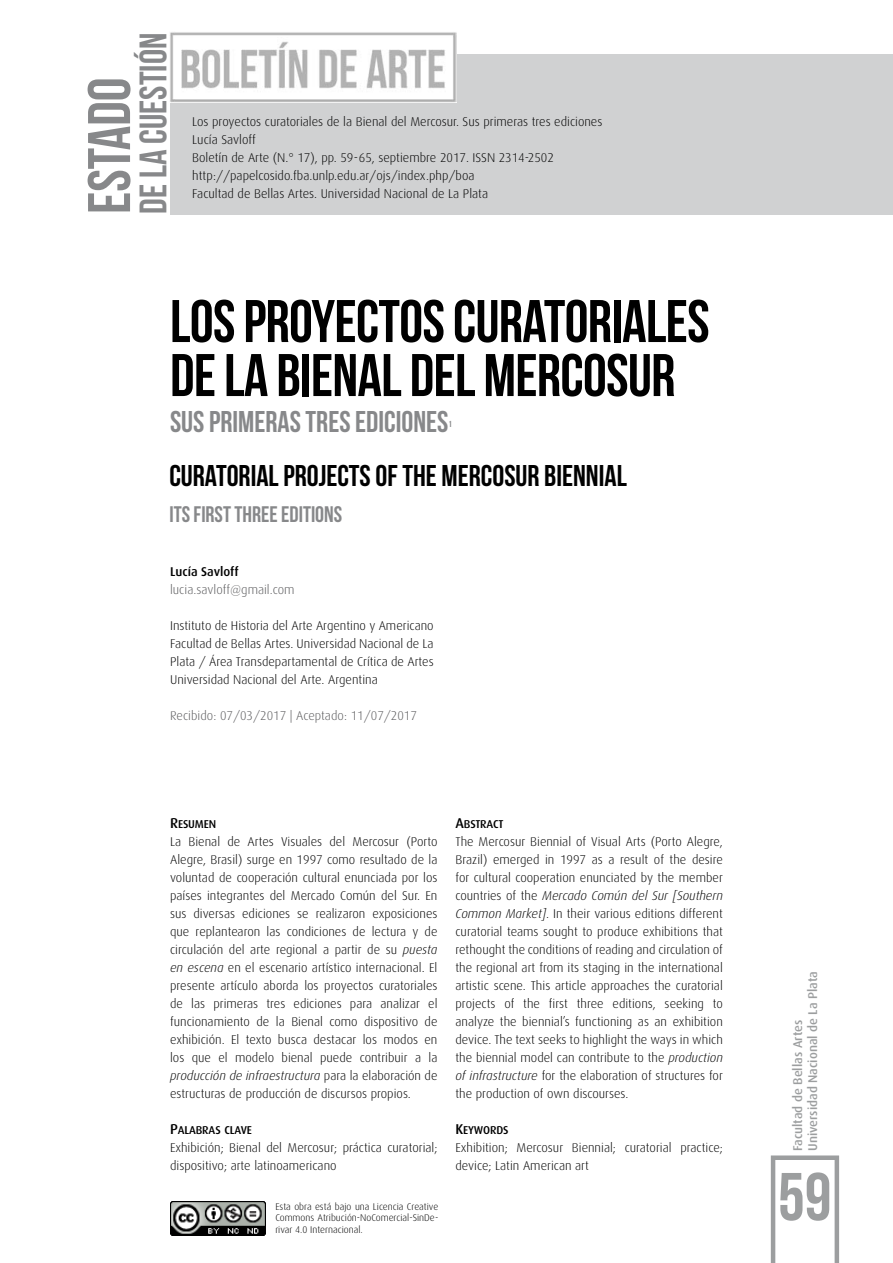
<style>
.page{position:relative;width:893px;height:1263px;background:#fff}
.page>*{position:absolute;margin:0;border:0;box-sizing:border-box;transform-origin:0 0}
.t1{font:67.5px "Bebas Neue";color:#9c9e9f}
.t2{font:60px/54px "Bebas Neue";letter-spacing:-.01em;color:#000}
.t3{font:60px "Bebas Neue";color:#87888a}
.t4{font:38.25px "Bebas Neue";color:#87888a}
.t5{font:30px "Bebas Neue";color:#000}
.t6{font:30px "Bebas Neue";color:#87888a}
.t7{font:22.5px "Bebas Neue";color:#87888a}
.t8{font:300 12.75px/18px "Dax";color:#000}
.t9{font:300 12.75px "Dax";color:#58585a}
.t10{font:500 12.75px/15.3px "Dax";color:#9c9e9f}
.t11{font:500 12.75px "Dax";color:#000}
.t12{font:11.4px "Dax Medium SC800";letter-spacing:-.015em;color:#000}
.t13{font:300 9.75px/11.7px "Dax";color:#000;text-align:justify}
.t14{font:8.7px "Bebas Neue";color:#87888a}
.s1{font-size:14.25px}
.s2{font-style:italic}
</style>
<div class="page">
<svg style="left:771px;top:1155px;width:68px;height:108px"></svg>
<div style="left:170px;top:54px;width:723px;height:161px;background:#d0d1d2"></div>
<img style="left:170px;top:32px;width:286px;height:70px">
<img style="left:170px;top:1202px;width:95px;height:33px">
<h3 class="t4" style="left:132px;top:214px;width:182px;rotate:-90deg">DE LA CUESTIÓN</h3>
<h2 class="t3" style="left:76px;top:214px;width:138px;rotate:-90deg">ESTADO</h2>
<p class="t8" style="left:192px;top:113px;width:412px">Los proyectos curatoriales de la Bienal del Mercosur. Sus primeras tres ediciones Lucía Savloff<br>Boletín de Arte (N.° 17), pp. 59-65, septiembre 2017. ISSN 2314-2502 http://papelcosido.fba.unlp.edu.ar/ojs/index.php/boa<br>Facultad de Bellas Artes. Universidad Nacional de La Plata</p>
<h2 class="t2" style="left:170px;top:294px;width:541px">LOS PROYECTOS CURATORIALES<br>DE LA BIENAL DEL MERCOSUR</h2>
<h3 class="t6" style="left:170px;top:405px;width:280px">SUS PRIMERAS TRES EDICIONES</h3>
<p class="t14" style="left:448px;top:419px;width:5px">1</p>
<h3 class="t5" style="left:169px;top:459px;width:459px">CURATORIAL PROJECTS OF THE MERCOSUR BIENNIAL</h3>
<h3 class="t7" style="left:169px;top:502px;width:174px">ITS FIRST THREE EDITIONS</h3>
<p class="t11" style="left:170px;top:564px;width:70px">Lucía Savloff</p>
<p class="t9" style="left:170px;top:583px;width:126px">lucia.savloff@gmail.com</p>
<p class="t8" style="left:170px;top:617px;width:265px;text-align:justify">Instituto de Historia del Arte Argentino y Americano Facultad de Bellas Artes. Universidad Nacional de La Plata / Área Transdepartamental de Crítica de Artes Universidad Nacional del Arte. Argentina</p>
<p class="t9" style="left:170px;top:709px;width:248px">Recibido: 07/03/2017 | Aceptado: 11/07/2017</p>
<p class="t12" style="left:170px;top:818px;width:48px"><span class="s1">R</span>ESUMEN</p>
<p class="t8" style="left:170px;top:833px;width:269px;text-align:justify">La Bienal de Artes Visuales del Mercosur (Porto Alegre, Brasil) surge en 1997 como resultado de la voluntad de cooperación cultural enunciada por los países integrantes del Mercado Común del Sur. En sus diversas ediciones se realizaron exposiciones que replantearon las condiciones de lectura y de circulación del arte regional a partir de su <span class="s2">puesta en escena</span> en el escenario artístico internacional. El presente artículo aborda los proyectos curatoriales de las primeras tres ediciones para analizar el funcionamiento de la Bienal como dispositivo de exhibición. El texto busca destacar los modos en los que el modelo bienal puede contribuir a la <span class="s2">producción de infraestructura</span> para la elaboración de estructuras de producción de discursos propios.</p>
<p class="t12" style="left:170px;top:1124px;width:83px"><span class="s1">P</span>ALABRAS CLAVE</p>
<p class="t8" style="left:170px;top:1139px;width:269px">Exhibición; Bienal del Mercosur; práctica curatorial; dispositivo; arte latinoamericano</p>
<p class="t13" style="left:275px;top:1200px;width:164px">Esta obra está bajo una Licencia Creative Commons Atribución-NoComercial-SinDe&shy;rivar 4.0 Internacional.</p>
<p class="t12" style="left:455px;top:818px;width:50px"><span class="s1">A</span>BSTRACT</p>
<p class="t8" style="left:455px;top:833px;width:269px;text-align:justify">The Mercosur Biennial of Visual Arts (Porto Alegre, Brazil) emerged in 1997 as a result of the desire for cultural cooperation enunciated by the member countries of the <span class="s2">Mercado Común del Sur [Southern Common Market]</span>. In their various editions different curatorial teams sought to produce exhibitions that rethought the conditions of reading and circulation of the regional art from its staging in the international artistic scene. This article approaches the curatorial projects of the first three editions, seeking to analyze the biennial’s functioning as an exhibition device. The text seeks to highlight the ways in which the biennial model can contribute to the <span class="s2">production of infrastructure</span> for the elaboration of structures for the production of own discourses.</p>
<p class="t12" style="left:455px;top:1124px;width:55px"><span class="s1">K</span>EYWORDS</p>
<p class="t8" style="left:455px;top:1139px;width:269px">Exhibition; Mercosur Biennial; curatorial practice; device; Latin American art</p>
<p class="t10" style="left:790px;top:1151px;width:181px;rotate:-90deg">Facultad de Bellas Artes<br>Universidad Nacional de La Plata</p>
<h1 class="t1" style="left:778px;top:1160px;width:55px">59</h1>
</div>
